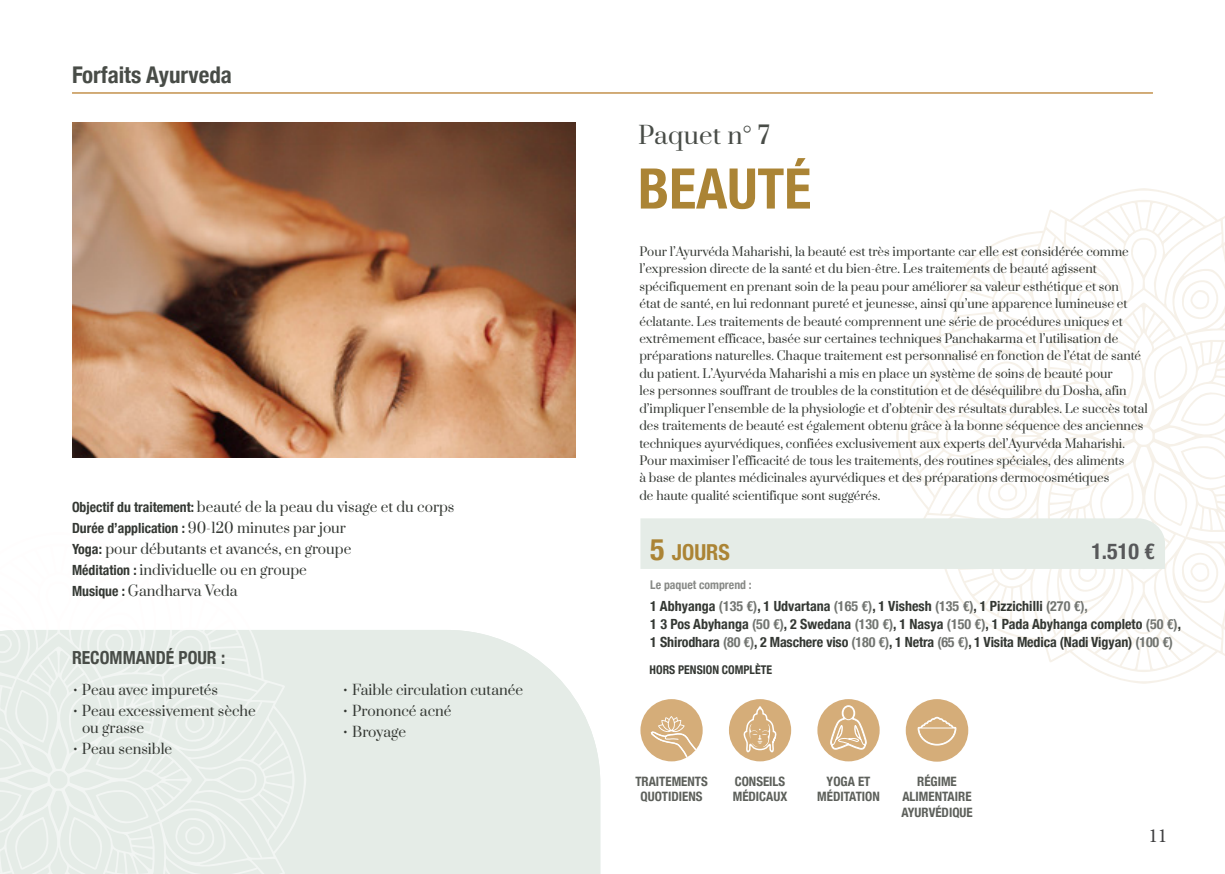
<style>
.page{position:relative;width:1225px;height:874px;background:#fff}
.page>*{position:absolute;margin:0;border:0;box-sizing:border-box;transform-origin:0 0}
.t1{font:700 condensed 56px "Helvetica Neue";color:#ab8435}
.t2{font:24px "Prata";letter-spacing:.01em;color:#484c47}
.t3{font:700 condensed 23px "Helvetica Neue";color:#484c47}
.t4{font:700 condensed 22px "Helvetica Neue";color:#ab8435}
.t5{font:700 condensed 22px "Helvetica Neue";color:#57585a}
.t6{font:20px "Minion Pro";color:#3e3e3f}
.t7{font:700 condensed 18px "Helvetica Neue";color:#484c47}
.t8{font:14px "Prata";color:#343833}
.t9{font:700 condensed 14px/18px "Helvetica Neue";color:#343833}
.t10{font:700 condensed 13px "Helvetica Neue";color:#5d605b}
.t11{font:12px/17.4px "Prata";color:#343833}
.t12{font:700 condensed 12px "Helvetica Neue";color:#343833}
.t13{font:700 condensed 12px "Helvetica Neue";color:#888a87}
.s1{font-family:"Helvetica Neue";font-weight:700;font-stretch:condensed}
.s2{font-size:30px}
.s3{color:#727571}
</style>
<div class="page">
<svg style="left:896px;top:188px;width:329px;height:495px"></svg>
<svg style="left:1054px;top:346px;width:80px;height:80px"></svg>
<svg style="left:1153px;top:346px;width:72px;height:80px"></svg>
<svg style="left:986px;top:360px;width:42px;height:38px"></svg>
<svg style="left:1181px;top:279px;width:38px;height:41px"></svg>
<svg style="left:1068px;top:279px;width:38px;height:41px"></svg>
<div style="left:306px;top:630px;width:294px;height:243px;background:#e5ece7"></div>
<svg style="left:0;top:630px;width:306px;height:243px;fill:#e5ece7"></svg>
<svg style="left:0;top:689px;width:49px;height:80px;background:#e7ede9"></svg>
<svg style="left:0;top:789px;width:49px;height:80px;background:#e7ede9"></svg>
<svg style="left:69px;top:789px;width:80px;height:80px"></svg>
<svg style="left:69px;top:689px;width:80px;height:80px;background:#e7ede9"></svg>
<svg style="left:174px;top:817px;width:42px;height:38px"></svg>
<svg style="left:174px;top:703px;width:42px;height:38px;background:#e7ede9"></svg>
<svg style="left:96px;top:630px;width:38px;height:33px"></svg>
<svg style="left:0;top:630px;width:21px;height:33px"></svg>
<img style="left:72px;top:122px;width:503px;height:335px">
<hr style="left:72px;top:92px;width:1081px;height:2px;background:#c3924d">
<svg style="left:640px;top:445px;width:585px;height:147px"></svg>
<div style="left:640px;top:698px;width:62px;height:63px;background:#d5ad79;border-radius:50%"></div>
<svg style="left:648px;top:716px;width:50px;height:42px"></svg>
<div style="left:729px;top:698px;width:62px;height:63px;background:#d5ad79;border-radius:50%"></div>
<svg style="left:744px;top:706px;width:34px;height:56px"></svg>
<div style="left:817px;top:698px;width:62px;height:63px;background:#d5ad79;border-radius:50%"></div>
<svg style="left:829px;top:703px;width:40px;height:47px"></svg>
<div style="left:905px;top:698px;width:63px;height:63px;background:#d5ad79;border-radius:50%"></div>
<svg style="left:917px;top:716px;width:40px;height:30px"></svg>
<p class="t3" style="left:72px;top:56px;width:161px">Forfaits Ayurveda</p>
<p class="t8" style="left:72px;top:495px;width:384px"><span class="s1">Objectif du traitement:</span> beauté de la peau du visage et du corps</p>
<p class="t8" style="left:72px;top:516px;width:275px"><span class="s1">Durée d’application :</span> 90-120 minutes par jour</p>
<p class="t8" style="left:72px;top:537px;width:281px"><span class="s1">Yoga:</span> pour débutants et avancés, en groupe</p>
<p class="t8" style="left:72px;top:558px;width:236px"><span class="s1">Méditation :</span> individuelle ou en groupe</p>
<p class="t8" style="left:72px;top:579px;width:167px"><span class="s1">Musique :</span> Gandharva Veda</p>
<p class="t7" style="left:72px;top:642px;width:155px">RECOMMANDÉ POUR :</p>
<p class="t8" style="left:72px;top:677px;width:147px">• Peau avec impuretés</p>
<p class="t8" style="left:72px;top:698px;width:185px">• Peau excessivement sèche</p>
<p class="t8" style="left:82px;top:715px;width:64px">ou grasse</p>
<p class="t8" style="left:72px;top:736px;width:102px">• Peau sensible</p>
<p class="t8" style="left:342px;top:677px;width:182px">• Faible circulation cutanée</p>
<p class="t8" style="left:342px;top:698px;width:111px">• Prononcé acné</p>
<p class="t8" style="left:342px;top:719px;width:65px">• Broyage</p>
<p class="t2" style="left:638px;top:116px;width:133px">Paquet n° 7</p>
<p class="t1" style="left:638px;top:142px;width:175px">BEAUTÉ</p>
<p class="t11" style="left:639px;top:242px;width:510px">Pour l’Ayurvéda Maharishi, la beauté est très importante car elle est considérée comme l’expression directe de la santé et du bien-être. Les traitements de beauté agissent spécifiquement en prenant soin de la peau pour améliorer sa valeur esthétique et son<br>état de santé, en lui redonnant pureté et jeunesse, ainsi qu’une apparence lumineuse et éclatante. Les traitements de beauté comprennent une série de procédures uniques et extrêmement efficace, basée sur certaines techniques Panchakarma et l’utilisation de préparations naturelles. Chaque traitement est personnalisé en fonction de l’état de santé du patient. L’Ayurvéda Maharishi a mis en place un système de soins de beauté pour<br>les personnes souffrant de troubles de la constitution et de déséquilibre du Dosha, afin d’impliquer l’ensemble de la physiologie et d’obtenir des résultats durables. Le succès total des traitements de beauté est également obtenu grâce à la bonne séquence des anciennes techniques ayurvédiques, confiées exclusivement aux experts del’Ayurvéda Maharishi.<br>Pour maximiser l’efficacité de tous les traitements, des routines spéciales, des aliments<br>à base de plantes médicinales ayurvédiques et des préparations dermocosmétiques</p>
<p class="t11" style="left:639px;top:486px;width:242px">de haute qualité scientifique sont suggérés.</p>
<p class="t4" style="left:650px;top:533px;width:81px"><span class="s2">5</span> JOURS</p>
<p class="t5" style="left:1091px;top:532px;width:65px">1.510 €</p>
<p class="t13" style="left:650px;top:574px;width:103px">Le paquet comprend :</p>
<p class="t9" style="left:650px;top:595px;width:439px">1 Abhyanga <span class="s3">(135 €)</span>, 1 Udvartana <span class="s3">(165 €)</span>, 1 Vishesh <span class="s3">(135 €)</span>, 1 Pizzichilli <span class="s3">(270 €),</span></p>
<p class="t9" style="left:650px;top:613px;width:532px">1 3 Pos Abyhanga <span class="s3">(50 €)</span>, 2 Swedana <span class="s3">(130 €)</span>, 1 Nasya <span class="s3">(150 €)</span>, 1 Pada Abyhanga completo <span class="s3">(50 €)</span>,<br>1 Shirodhara <span class="s3">(80 €)</span>, 2 Maschere viso <span class="s3">(180 €)</span>, 1 Netra <span class="s3">(65 €)</span>, 1 Visita Medica (Nadi Vigyan) <span class="s3">(100 €)</span></p>
<p class="t12" style="left:649px;top:659px;width:124px">HORS PENSION COMPLÈTE</p>
<p class="t10" style="left:635px;top:770px;width:74px">TRAITEMENTS</p>
<p class="t10" style="left:640px;top:784px;width:63px">QUOTIDIENS</p>
<p class="t10" style="left:735px;top:770px;width:52px">CONSEILS</p>
<p class="t10" style="left:733px;top:785px;width:56px">MÉDICAUX</p>
<p class="t10" style="left:826px;top:770px;width:45px">YOGA ET</p>
<p class="t10" style="left:817px;top:785px;width:64px">MÉDITATION</p>
<p class="t10" style="left:917px;top:770px;width:41px">RÉGIME</p>
<p class="t10" style="left:902px;top:785px;width:71px">ALIMENTAIRE</p>
<p class="t10" style="left:901px;top:801px;width:73px">AYURVÉDIQUE</p>
<h3 class="t6" style="left:1148px;top:821px;width:21px">11</h3>
</div>
